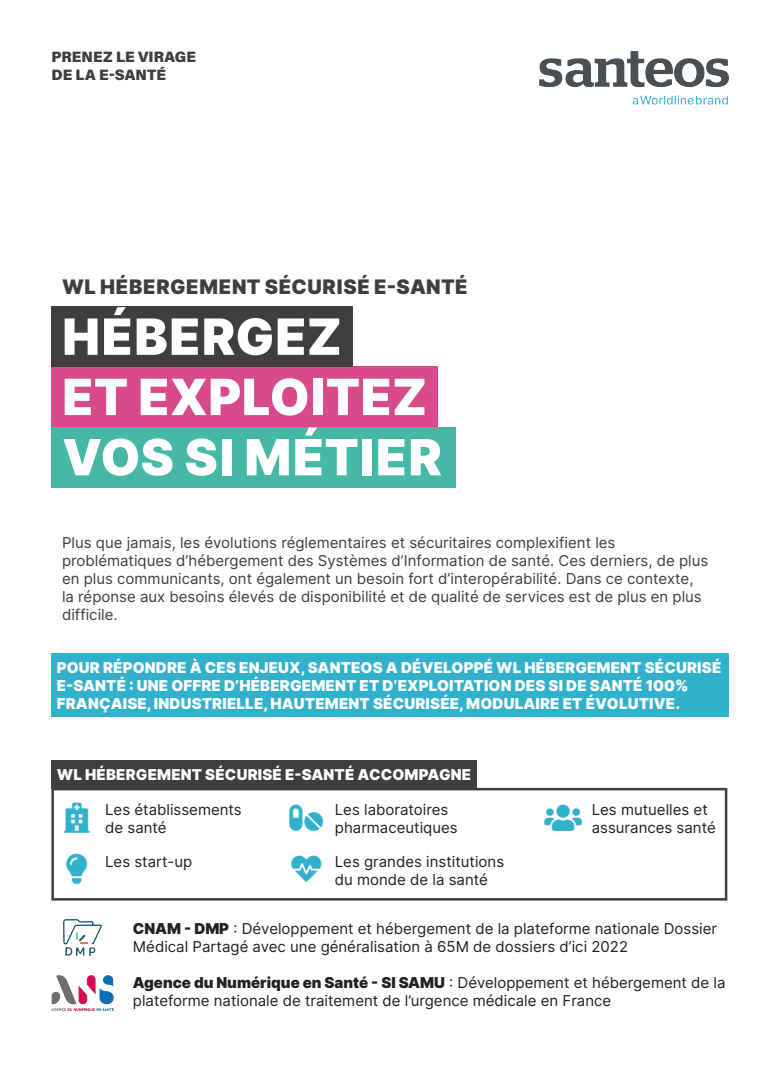
<style>
.page{position:relative;width:780px;height:1088px;background:#fff}
.page>*{position:absolute;margin:0;border:0;box-sizing:border-box;transform-origin:0 0}
.t1{font:900 50px "Inter";letter-spacing:.01em;color:#fff}
.t2{font:900 50px "Inter";letter-spacing:.03em;color:#fff}
.t3{font:900 20px "Inter";letter-spacing:.035em;color:#3e3e3f}
.t4{font:15px/18px "Inter";color:#231f20}
.t5{font:15px/18px "Inter";color:#3e3e3f}
.t6{font:900 15px/18px "Inter";letter-spacing:.01em;color:#fff}
.t7{font:15px "Acumin Variable Concept";letter-spacing:.065em;color:#3e3e3f}
.s1{font-weight:900}
</style>
<div class="page">
<div style="left:51px;top:788px;width:676px;height:112px;background:#fff;border:2px solid #3e3e3f"></div>
<div style="left:51px;top:760px;width:426px;height:28px;background:#3e3e3f"></div>
<div style="left:51px;top:653px;width:677px;height:64px;background:#32b1cc"></div>
<div style="left:51px;top:427px;width:404px;height:60px;background:#46b8a6"></div>
<div style="left:51px;top:367px;width:387px;height:60px;background:#d74b8c"></div>
<div style="left:51px;top:306px;width:302px;height:61px;background:#3e3e3f"></div>
<img style="left:51px;top:975px;width:62px;height:36px">
<img style="left:63px;top:920px;width:38px;height:35px">
<img style="left:539px;top:51px;width:189px;height:54px">
<p class="t7" style="left:51px;top:47px;width:145px">PRENEZ LE VIRAGE</p>
<p class="t7" style="left:51px;top:64px;width:115px">DE LA E-SANTÉ</p>
<p class="t3" style="left:62px;top:272px;width:407px">WL HÉBERGEMENT SÉCURISÉ E-SANTÉ</p>
<p class="t2" style="left:62px;top:300px;width:281px">HÉBERGEZ</p>
<p class="t1" style="left:62px;top:360px;width:366px">ET EXPLOITEZ</p>
<p class="t1" style="left:62px;top:420px;width:381px">VOS SI MÉTIER</p>
<p class="t5" style="left:62px;top:533px;width:647px">Plus que jamais, les évolutions réglementaires et sécuritaires complexifient les problématiques d’hébergement des Systèmes d’Information de santé. Ces derniers, de plus en plus communicants, ont également un besoin fort d’interopérabilité. Dans ce contexte, la réponse aux besoins élevés de disponibilité et de qualité de services est de plus en plus difficile.</p>
<p class="t6" style="left:57px;top:658px;width:666px">POUR RÉPONDRE À CES ENJEUX, SANTEOS A DÉVELOPPÉ WL HÉBERGEMENT SÉCURISÉ<br>E-SANTÉ : UNE OFFRE D’HÉBERGEMENT ET D’EXPLOITATION DES SI DE SANTÉ 100%<br>FRANÇAISE, INDUSTRIELLE, HAUTEMENT SÉCURISÉE, MODULAIRE ET ÉVOLUTIVE.</p>
<p class="t6" style="left:57px;top:765px;width:416px">WL HÉBERGEMENT SÉCURISÉ E-SANTÉ ACCOMPAGNE</p>
<p class="t4" style="left:105px;top:800px;width:138px">Les établissements de santé</p>
<p class="t4" style="left:105px;top:852px;width:88px">Les start-up</p>
<p class="t4" style="left:335px;top:800px;width:124px">Les laboratoires pharmaceutiques</p>
<p class="t4" style="left:335px;top:852px;width:171px">Les grandes institutions du monde de la santé</p>
<p class="t4" style="left:591px;top:800px;width:126px">Les mutuelles et assurances santé</p>
<p class="t4" style="left:133px;top:919px;width:585px"><span class="s1">CNAM - DMP</span> : Développement et hébergement de la plateforme nationale Dossier<br>Médical Partagé avec une généralisation à 65M de dossiers d’ici 2022</p>
<p class="t4" style="left:133px;top:973px;width:594px"><span class="s1">Agence du Numérique en Santé - SI SAMU</span> : Développement et hébergement de la plateforme nationale de traitement de l’urgence médicale en France</p>
</div>
